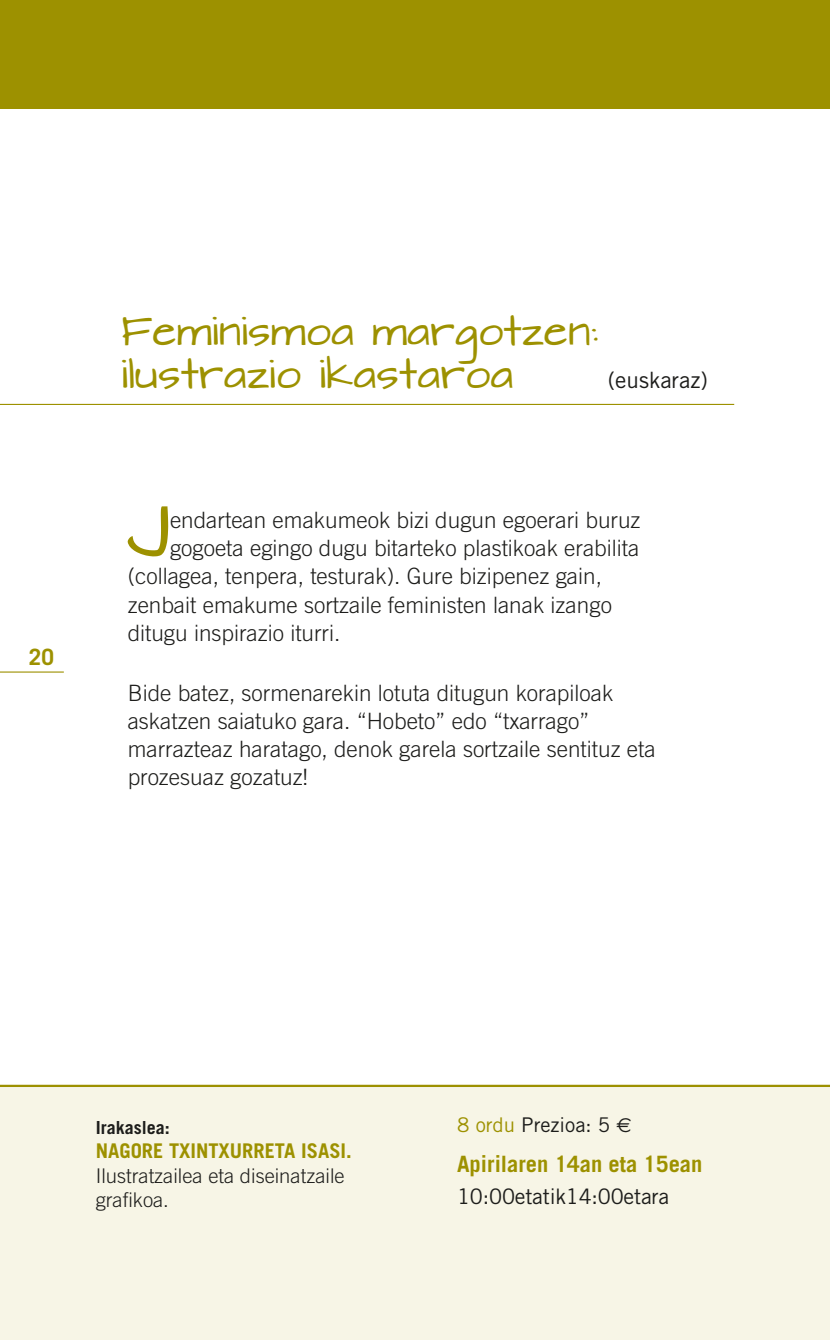
<style>
.page{position:relative;width:830px;height:1340px;background:#fff}
.page>*{position:absolute;margin:0;border:0;box-sizing:border-box;transform-origin:0 0}
.t1{font:64.8px "Architects Daughter";color:#9d9100}
.t2{font:36px/43.2px "Architects Daughter";color:#9d9100}
.t3{font:300 22.5px/28.1px "Trade Gothic";color:#1d1d1b}
.t4{font:700 22.5px "Trade Gothic";color:#9d9100}
.t5{font:22.5px "Trade Gothic";color:#1d1d1b}
.t6{font:21.38px "Trade Gothic";letter-spacing:-.01em;color:#1d1d1b}
.t7{font:300 20.25px/24.3px "Trade Gothic";color:#1d1d1b}
.t8{font:700 20.25px "Trade Gothic";color:#9d9100}
.t9{font:20.25px "Trade Gothic";color:#1d1d1b}
.t10{font:700 18px "Trade Gothic";color:#1d1d1b}
.s1{color:#9d9100}
.s2{font-family:"Euro Sans"}
</style>
<div class="page">
<div style="left:0;top:1085px;width:829px;height:254px;background:#f7f5e6"></div>
<hr style="left:0;top:1084px;width:829px;height:3px;background:#9d9100">
<hr style="left:0;top:671px;width:64px;height:1px;background:#9d9100">
<hr style="left:0;top:404px;width:733px;height:1px;background:#9d9100">
<div style="left:0;top:0;width:829px;height:108px;background:#9d9100"></div>
<p class="t4" style="left:29px;top:643px;width:27px">20</p>
<h2 class="t2" style="left:121px;top:311px;width:478px">Feminismoa margotzen: ilustrazio ikastaroa</h2>
<p class="t5" style="left:607px;top:366px;width:101px">(euskaraz)</p>
<h1 class="t1" style="left:127px;top:496px;width:44px">J</h1>
<p class="t3" style="left:170px;top:506px;width:472px">endartean emakumeok bizi dugun egoerari buruz</p>
<p class="t3" style="left:170px;top:534px;width:470px">gogoeta egingo dugu bitarteko plastikoak erabilita</p>
<p class="t3" style="left:128px;top:562px;width:475px">(collagea, tenpera, testurak). Gure bizipenez gain,</p>
<p class="t3" style="left:128px;top:590px;width:485px">zenbait emakume sortzaile feministen lanak izango</p>
<p class="t3" style="left:128px;top:618px;width:214px">ditugu inspirazio iturri.</p>
<p class="t3" style="left:128px;top:678px;width:529px">Bide batez, sormenarekin lotuta ditugun korapiloak askatzen saiatuko gara. “Hobeto” edo “txarrago” marrazteaz haratago, denok garela sortzaile sentituz eta prozesuaz gozatuz!</p>
<p class="t10" style="left:96px;top:1116px;width:75px">Irakaslea:</p>
<p class="t8" style="left:96px;top:1138px;width:257px">NAGORE TXINTXURRETA ISASI.</p>
<p class="t7" style="left:96px;top:1163px;width:250px">Ilustratzailea eta diseinatzaile grafikoa.</p>
<p class="t9" style="left:457px;top:1112px;width:176px"><span class="s1">8 ordu</span> Prezioa: 5 <span class="s2">€</span></p>
<p class="t4" style="left:457px;top:1150px;width:247px">Apirilaren 14an eta 15ean</p>
<p class="t6" style="left:457px;top:1183px;width:213px">10:00etatik14:00etara</p>
</div>
